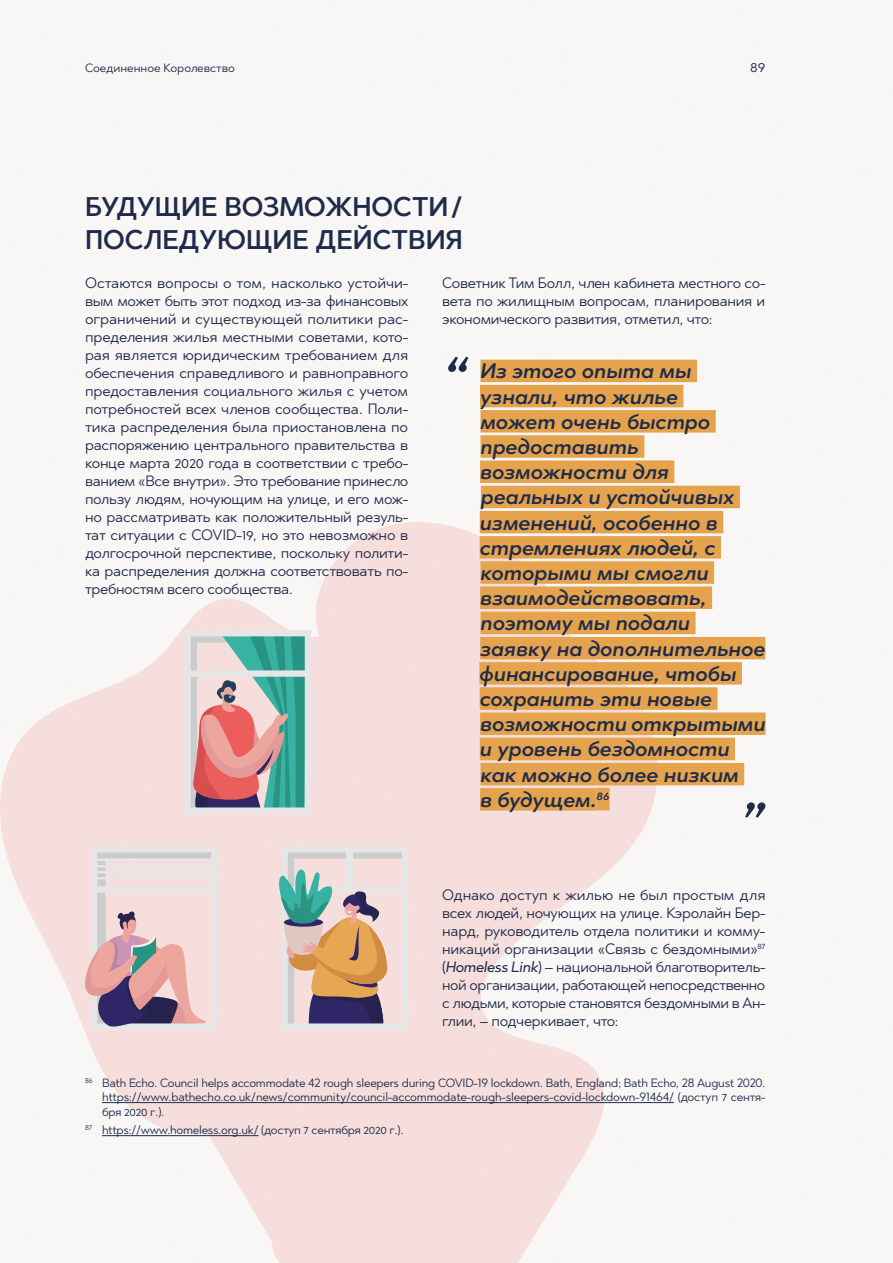
<style>
.page{position:relative;width:893px;height:1263px;background:#fff}
.page>*{position:absolute;margin:0;border:0;box-sizing:border-box;transform-origin:0 0}
.t1{font:italic 600 54px "Abrade";color:#202b4b}
.t2{font:600 27px/32.4px "Abrade";color:#202b4b}
.t3{font:italic 600 21px/25.2px "Abrade";letter-spacing:-.005em;color:#202b4b}
.t4{font:15px/18px "Abrade";letter-spacing:-.02em;color:#202b4b;text-align:justify}
.t5{font:12px/14.4px "Abrade";letter-spacing:-.02em;color:#202b4b;text-align:justify}
.t6{font:12px "Abrade";color:#202b4b}
.t7{font:7.05px "Abrade";color:#202b4b}
.s1{font-weight:500;font-style:italic}
</style>
<div class="page">
<svg style="left:0;top:513px;width:672px;height:750px;fill:#f5dedb"></svg>
<hr style="left:102px;top:1102px;width:572px;height:1px;background:#202b4b">
<hr style="left:102px;top:1135px;width:156px;height:1px;background:#202b4b">
<div style="left:480px;top:360px;width:217px;height:22px;background:#e5a34d"></div>
<div style="left:480px;top:385px;width:203px;height:22px;background:#e5a34d"></div>
<div style="left:480px;top:410px;width:236px;height:23px;background:#e5a34d"></div>
<div style="left:480px;top:435px;width:164px;height:23px;background:#e5a34d"></div>
<div style="left:480px;top:460px;width:194px;height:23px;background:#e5a34d"></div>
<div style="left:481px;top:486px;width:259px;height:22px;background:#e5a34d"></div>
<div style="left:480px;top:511px;width:243px;height:22px;background:#e5a34d"></div>
<div style="left:480px;top:536px;width:241px;height:23px;background:#e5a34d"></div>
<div style="left:480px;top:561px;width:234px;height:23px;background:#e5a34d"></div>
<div style="left:480px;top:586px;width:232px;height:23px;background:#e5a34d"></div>
<div style="left:480px;top:612px;width:216px;height:22px;background:#e5a34d"></div>
<div style="left:480px;top:637px;width:285px;height:22px;background:#e5a34d"></div>
<div style="left:479px;top:662px;width:263px;height:23px;background:#e5a34d"></div>
<div style="left:480px;top:687px;width:237px;height:23px;background:#e5a34d"></div>
<div style="left:480px;top:712px;width:286px;height:23px;background:#e5a34d"></div>
<div style="left:480px;top:738px;width:255px;height:22px;background:#e5a34d"></div>
<div style="left:480px;top:763px;width:264px;height:22px;background:#e5a34d"></div>
<div style="left:480px;top:788px;width:117px;height:23px;background:#e5a34d"></div>
<div style="left:597px;top:788px;width:13px;height:22px;background:#e5a34d"></div>
<svg style="left:279px;top:846px;width:129px;height:184px;background:#c5b6a9"></svg>
<svg style="left:85px;top:846px;width:133px;height:184px;background:#d5bfc2"></svg>
<svg style="left:184px;top:630px;width:127px;height:184px;background:#adaca8"></svg>
<p class="t6" style="left:85px;top:60px;width:151px">Соединенное Королевство</p>
<p class="t4" style="left:750px;top:58px;width:17px">89</p>
<h2 class="t2" style="left:85px;top:190px;width:379px">БУДУЩИЕ ВОЗМОЖНОСТИ/<br>ПОСЛЕДУЮЩИЕ ДЕЙСТВИЯ</h2>
<p class="t4" style="left:85px;top:273px;width:325px">Остаются вопросы о том, насколько устойчи&shy;вым может быть этот подход из-за финансовых ограничений и существующей политики рас&shy;пределения жилья местными советами, кото&shy;рая является юридическим требованием для обеспечения справедливого и равноправного предоставления социального жилья с учетом потребностей всех членов сообщества. Поли&shy;тика распределения была приостановлена по распоряжению центрального правительства в конце марта 2020 года в соответствии с требо&shy;ванием «Все внутри». Это требование принесло пользу людям, ночующим на улице, и его мож&shy;но рассматривать как положительный резуль&shy;тат ситуации с COVID-19, но это невозможно в долгосрочной перспективе, поскольку полити&shy;ка распределения должна соответствовать по&shy;требностям всего сообщества.</p>
<p class="t4" style="left:442px;top:273px;width:325px">Советник Тим Болл, член кабинета местного со&shy;вета по жилищным вопросам, планирования и экономического развития, отметил, что:</p>
<h1 class="t1" style="left:442px;top:340px;width:28px">“</h1>
<p class="t3" style="left:479px;top:358px;width:288px">Из этого опыта мы узнали, что жилье<br>может очень быстро предоставить возможности для реальных и устойчивых изменений, особенно в стремлениях людей, с которыми мы смогли взаимодействовать, поэтому мы подали заявку на дополнительное финансирование, чтобы сохранить эти новые возможности открытыми и уровень бездомности как можно более низким<br>в будущем.<sup>86</sup></p>
<h1 class="t1" style="left:739px;top:786px;width:28px">”</h1>
<p class="t4" style="left:442px;top:885px;width:325px">Однако доступ к жилью не был простым для всех людей, ночующих на улице. Кэролайн Бер&shy;нард, руководитель отдела политики и комму&shy;никаций организации «Связь с бездомными»<sup>87 </sup>(<span class="s1">Homeless Link</span>) – национальной благотворитель&shy;ной организации, работающей непосредственно с людьми, которые становятся бездомными в Ан&shy;глии, – подчеркивает, что:</p>
<p class="t7" style="left:85px;top:1076px;width:9px">86</p>
<p class="t7" style="left:85px;top:1123px;width:9px">87</p>
<p class="t5" style="left:102px;top:1075px;width:665px">Bath Echo. Council helps accommodate 42 rough sleepers during COVID-19 lockdown. Bath, England; Bath Echo, 28 August 2020. https://www.bathecho.co.uk/news/community/council-accommodate-rough-sleepers-covid-lockdown-91464/ (доступ 7 сентя&shy;бря 2020 г.).</p>
<p class="t5" style="left:102px;top:1123px;width:303px">https://www.homeless.org.uk/ (доступ 7 сентября 2020 г.).</p>
</div>
